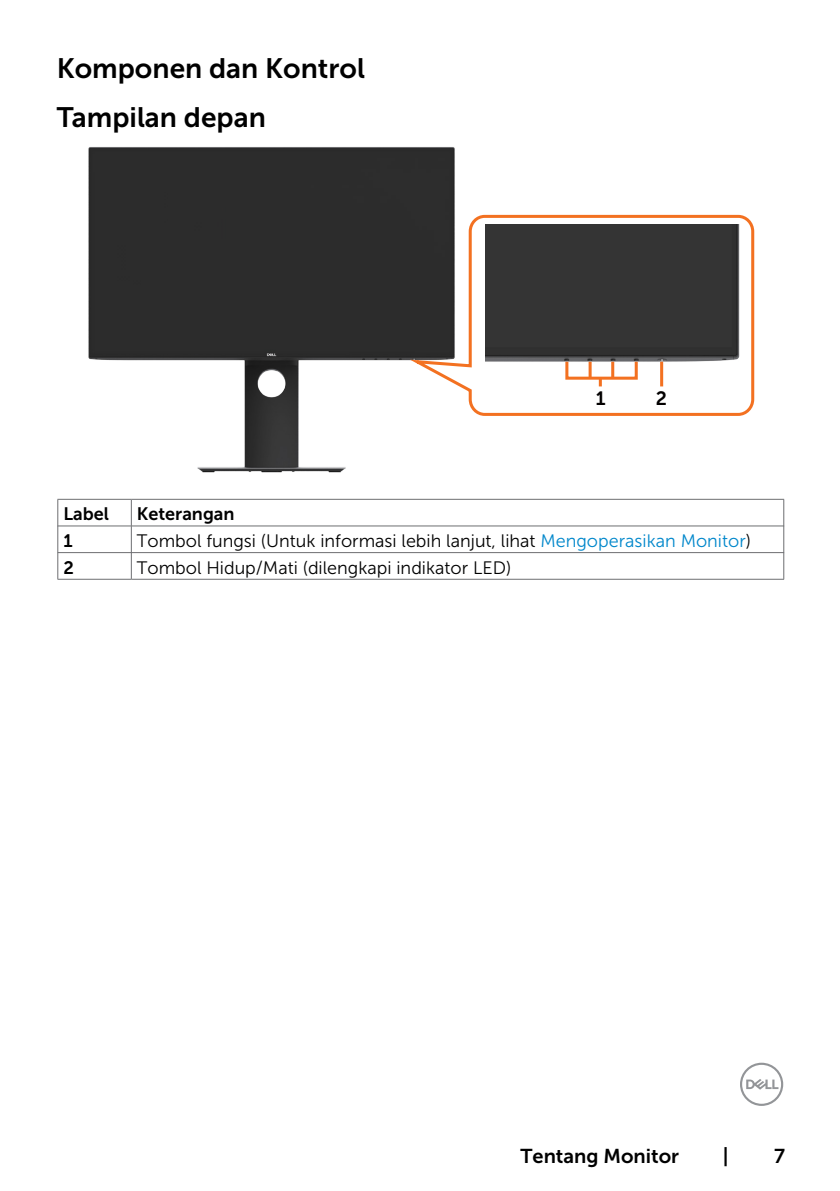
<style>
.page{position:relative;width:840px;height:1191px;background:#fff}
.page>*{position:absolute;margin:0;border:0;box-sizing:border-box;transform-origin:0 0}
.Head2{font:28px "Museo Sans For Dell 700";color:#000}
.Head3{font:28px "Museo Sans For Dell 700";color:#000}
.t1{font:20px "Museo Sans For Dell 700";color:#000}
.t2{font:19.2px "Museo Sans For Dell 700";color:#030000}
.Callout{font:18px "Museo Sans For Dell 300";color:#000}
.Callout_Head{font:18px "Museo Sans For Dell 700";color:#000}
.Callout-2{font:18px "Museo Sans For Dell 700";color:#000}
.s1{color:#0087cb}
</style>
<div class="page">
<svg style="left:740px;top:1062px;width:42px;height:44px"></svg>
<img style="left:88px;top:147px;width:367px;height:326px">
<svg style="left:403px;top:213px;width:352px;height:204px"></svg>
<hr style="left:57px;top:499px;width:74px;height:1px;background:#6d6e71">
<hr style="left:131px;top:499px;width:652px;height:1px;background:#6d6e71">
<hr style="left:57px;top:525px;width:75px;height:1px;background:#6d6e71">
<hr style="left:131px;top:525px;width:652px;height:1px;background:#6d6e71">
<hr style="left:57px;top:552px;width:75px;height:1px;background:#6d6e71">
<svg style="left:57px;top:499px;width:1px;height:80px"></svg>
<hr style="left:131px;top:552px;width:652px;height:1px;background:#6d6e71">
<svg style="left:131px;top:499px;width:1px;height:80px"></svg>
<svg style="left:783px;top:499px;width:1px;height:80px"></svg>
<hr style="left:57px;top:579px;width:74px;height:1px;background:#6d6e71">
<hr style="left:131px;top:579px;width:652px;height:1px;background:#6d6e71">
<p class="Head2" style="left:57px;top:52px;width:309px">Komponen dan Kontrol</p>
<p class="Head3" style="left:57px;top:101px;width:210px">Tampilan depan</p>
<p class="t2" style="left:595px;top:388px;width:11px">1</p>
<p class="t2" style="left:655px;top:388px;width:13px">2</p>
<p class="Callout_Head" style="left:63px;top:504px;width:47px">Label</p>
<p class="Callout_Head" style="left:137px;top:504px;width:99px">Keterangan</p>
<p class="Callout-2" style="left:63px;top:530px;width:11px">1</p>
<p class="Callout" style="left:137px;top:531px;width:615px">Tombol fungsi (Untuk informasi lebih lanjut, lihat <span class="s1">Mengoperasikan Monitor</span>)</p>
<p class="Callout-2" style="left:63px;top:557px;width:12px">2</p>
<p class="Callout" style="left:137px;top:557px;width:375px">Tombol Hidup/Mati (dilengkapi indikator LED)</p>
<p class="t1" style="left:520px;top:1144px;width:160px">Tentang Monitor</p>
<p class="t1" style="left:722px;top:1144px;width:7px">|</p>
<p class="t1" style="left:773px;top:1144px;width:12px">7</p>
</div>
